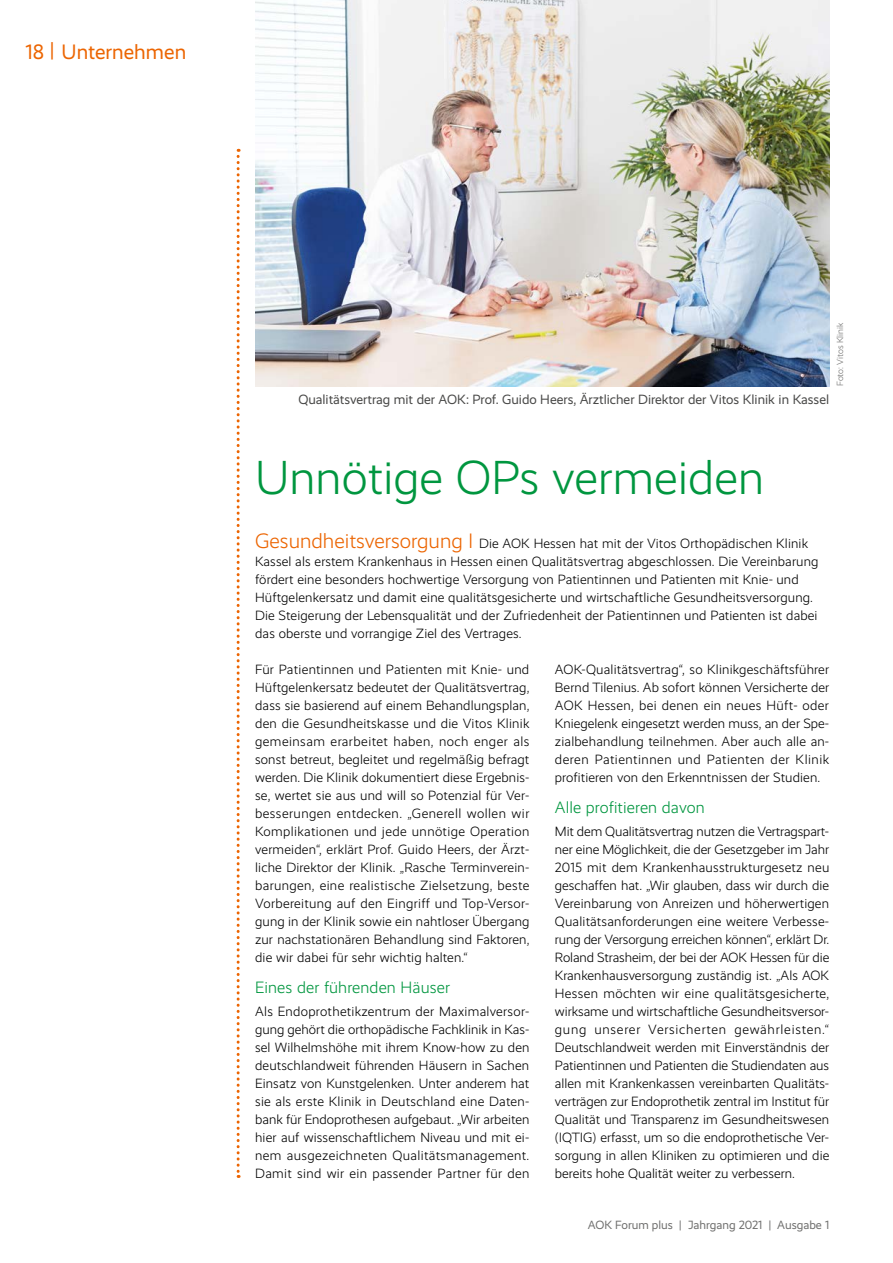
<style>
.page{position:relative;width:893px;height:1263px;background:#fff}
.page>*{position:absolute;margin:0;border:0;box-sizing:border-box;transform-origin:0 0}
.H2_-_Headline_B_32pt{font:300 48px "Realist";color:#00963f}
.H1_-_Rubrik_plus{font:21px "Realist";color:#ec6502}
.H3_-_SUBHEAD_11pt{font:300 16.5px "Realist";letter-spacing:.01em;color:#00963f}
.P_copy{font:300 13.5px/18px "Realist";letter-spacing:.01em;color:#000;text-align:justify}
.P_-_ANLAUF{font:300 13.5px/18px "Realist";letter-spacing:.01em;color:#000}
.t1{font:13.5px "Realist";color:#494948}
.t2{font:12px "Realist";color:#6f6f6e}
.t3{font:300 9px "Realist";color:#6f6f6e}
.s1{font-size:21px;color:#ec6502}
</style>
<div class="page">
<svg style="left:237px;top:149px;width:3px;height:1029px"></svg>
<img style="left:255px;top:0;width:574px;height:386px">
<h1 class="H1_-_Rubrik_plus" style="left:26px;top:40px;width:162px">18 | Unternehmen</h1>
<p class="t1" style="left:298px;top:392px;width:532px">Qualitätsvertrag mit der AOK: Prof. Guido Heers, Ärztlicher Direktor der Vitos Klinik in Kassel</p>
<p class="t3" style="left:835px;top:386px;width:65px;rotate:-90deg">Foto: Vitos Klinik</p>
<h2 class="H2_-_Headline_B_32pt" style="left:255px;top:451px;width:510px">Unnötige OPs vermeiden</h2>
<p class="P_-_ANLAUF" style="left:255px;top:535px;width:565px"><span class="s1">Gesundheitsversorgung I</span> Die AOK Hessen hat mit der Vitos Orthopädischen Klinik Kassel als erstem Krankenhaus in Hessen einen Qualitätsvertrag abgeschlossen. Die Vereinbarung fördert eine besonders hochwertige Versorgung von Patientinnen und Patienten mit Knie- und Hüftgelenkersatz und damit eine qualitätsgesicherte und wirtschaftliche Gesundheitsversorgung.<br>Die Steigerung der Lebensqualität und der Zufriedenheit der Patientinnen und Patienten ist dabei das oberste und vorrangige Ziel des Vertrages.</p>
<p class="P_copy" style="left:255px;top:661px;width:276px">Für Patientinnen und Patienten mit Knie- und Hüftgelenkersatz bedeutet der Qualitätsvertrag, dass sie basierend auf einem Behandlungsplan, den die Gesundheitskasse und die Vitos Klinik gemeinsam erarbeitet haben, noch enger als sonst betreut, begleitet und regelmäßig befragt werden. Die Klinik dokumentiert diese Ergebnis&shy;se, wertet sie aus und will so Potenzial für Ver&shy;besserungen entdecken. „Generell wollen wir Komplikationen und jede unnötige Operation vermeiden“, erklärt Prof. Guido Heers, der Ärzt&shy;liche Direktor der Klinik. „Rasche Terminverein&shy;barungen, eine realistische Zielsetzung, beste Vorbereitung auf den Eingriff und Top-Versor&shy;gung in der Klinik sowie ein nahtloser Übergang zur nachstationären Behandlung sind Faktoren, die wir dabei für sehr wichtig halten.“</p>
<h3 class="H3_-_SUBHEAD_11pt" style="left:255px;top:978px;width:196px">Eines der führenden Häuser</h3>
<p class="P_copy" style="left:255px;top:1003px;width:276px">Als Endoprothetikzentrum der Maximalversor&shy;gung gehört die orthopädische Fachklinik in Kas&shy;sel Wilhelmshöhe mit ihrem Know-how zu den deutschlandweit führenden Häusern in Sachen Einsatz von Kunstgelenken. Unter anderem hat sie als erste Klinik in Deutschland eine Daten&shy;bank für Endoprothesen aufgebaut. „Wir arbeiten hier auf wissenschaftlichem Niveau und mit ei&shy;nem ausgezeichneten Qualitätsmanagement.<br>Damit sind wir ein passender Partner für den</p>
<p class="P_copy" style="left:555px;top:661px;width:276px">AOK-Qualitätsvertrag“, so Klinikgeschäftsführer Bernd Tilenius. Ab sofort können Versicherte der AOK Hessen, bei denen ein neues Hüft- oder Kniegelenk eingesetzt werden muss, an der Spe&shy;zialbehandlung teilnehmen. Aber auch alle an&shy;deren Patientinnen und Patienten der Klinik profitieren von den Erkenntnissen der Studien.</p>
<h3 class="H3_-_SUBHEAD_11pt" style="left:555px;top:798px;width:151px">Alle profitieren davon</h3>
<p class="P_copy" style="left:555px;top:823px;width:276px">Mit dem Qualitätsvertrag nutzen die Vertragspart&shy;ner eine Möglichkeit, die der Gesetzgeber im Jahr 2015 mit dem Krankenhausstrukturgesetz neu geschaffen hat. „Wir glauben, dass wir durch die Vereinbarung von Anreizen und höherwertigen Qualitätsanforderungen eine weitere Verbesse&shy;rung der Versorgung erreichen können“, erklärt Dr.<br>Roland Strasheim, der bei der AOK Hessen für die Krankenhausversorgung zuständig ist. „Als AOK Hessen möchten wir eine qualitätsgesicherte, wirksame und wirtschaftliche Gesundheitsversor&shy;gung unserer Versicherten gewährleisten.“ Deutschlandweit werden mit Einverständnis der Patientinnen und Patienten die Studiendaten aus allen mit Krankenkassen vereinbarten Qualitäts&shy;verträgen zur Endoprothetik zentral im Institut für Qualität und Transparenz im Gesundheitswesen (IQTIG) erfasst, um so die endoprothetische Ver&shy;sorgung in allen Kliniken zu optimieren und die bereits hohe Qualität weiter zu verbessern.</p>
<p class="t2" style="left:588px;top:1218px;width:243px">AOK Forum plus | Jahrgang 2021 | Ausgabe 1</p>
</div>
